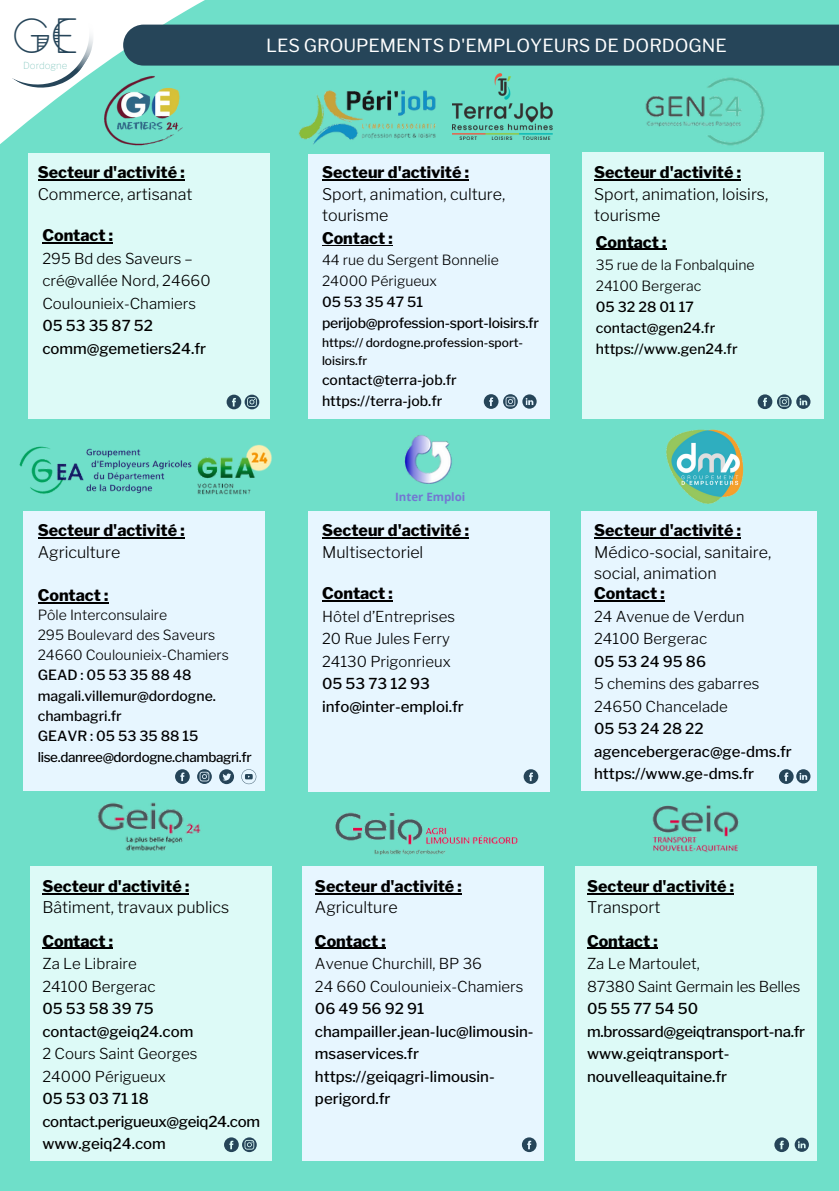
<style>
.page{position:relative;width:839px;height:1191px;background:#fff}
.page>*{position:absolute;margin:0;border:0;box-sizing:border-box;transform-origin:0 0}
.t1{font:48.2px "Geo Math";color:#264559}
.t2{font:18px "Libre Franklin";color:#fff}
.t3{font:800 16px/21.4px "Libre Franklin";color:#000}
.t4{font:300 16px/21.4px "Libre Franklin";color:#000}
.t5{font:500 15px/22.6px "Libre Franklin";color:#000}
.t6{font:300 15px/22.6px "Libre Franklin";color:#000}
.t7{font:500 14px/21px "Libre Franklin";color:#000}
.t8{font:300 14px/21px "Libre Franklin";color:#000}
.t9{font:500 14px "Libre Franklin";letter-spacing:-.02em;color:#000}
.t10{font:500 13.4px "Libre Franklin";letter-spacing:-.025em;color:#000}
.t11{font:500 12px/18px "Libre Franklin";color:#000}
.t12{font:700 11.4px "Open Sans";color:#7377d2}
.t13{font:100 9.6px "Libre Franklin";color:#86c8c0}
.s1{font-weight:300}
.s2{font-weight:500}
.s3{font-weight:800}
</style>
<div class="page">
<div style="left:0;top:0;width:838px;height:1191px;background:#6fdfc9"></div>
<img style="left:643px;top:791px;width:111px;height:75px">
<img style="left:95px;top:791px;width:108px;height:75px">
<img style="left:335px;top:807px;width:183px;height:54px">
<img style="left:15px;top:442px;width:183px;height:57px">
<img style="left:197px;top:445px;width:75px;height:49px">
<div style="left:29px;top:153px;width:241px;height:266px;background:#ddfaf7"></div>
<div style="left:123px;top:25px;width:715px;height:41px;background:#264559"></div>
<div style="left:308px;top:512px;width:241px;height:279px;background:#e7f6ff"></div>
<div style="left:580px;top:512px;width:236px;height:279px;background:#e7f6ff"></div>
<hr style="left:594px;top:601px;width:70px;height:1px;background:#000">
<svg style="left:226px;top:395px;width:33px;height:14px"></svg>
<svg style="left:779px;top:769px;width:31px;height:15px"></svg>
<svg style="left:523px;top:769px;width:15px;height:15px"></svg>
<div style="left:24px;top:512px;width:241px;height:279px;background:#e7f6ff"></div>
<svg style="left:175px;top:769px;width:15px;height:15px"></svg>
<div style="left:30px;top:866px;width:241px;height:294px;background:#ddfaf7"></div>
<hr style="left:42px;top:948px;width:71px;height:1px;background:#000">
<div style="left:303px;top:866px;width:240px;height:294px;background:#e7f6ff"></div>
<div style="left:575px;top:866px;width:241px;height:294px;background:#ddfaf7"></div>
<svg style="left:224px;top:1137px;width:33px;height:15px"></svg>
<svg style="left:774px;top:1137px;width:34px;height:15px"></svg>
<svg style="left:522px;top:1137px;width:14px;height:15px"></svg>
<svg style="left:219px;top:769px;width:15px;height:15px"></svg>
<svg style="left:241px;top:769px;width:15px;height:15px"></svg>
<svg style="left:197px;top:769px;width:15px;height:15px"></svg>
<img style="left:663px;top:428px;width:82px;height:78px">
<img style="left:105px;top:72px;width:78px;height:78px">
<img style="left:404px;top:432px;width:49px;height:52px">
<svg style="left:12px;top:0;width:101px;height:107px"></svg>
<img style="left:295px;top:85px;width:146px;height:62px">
<div style="left:308px;top:154px;width:241px;height:265px;background:#e7f6ff"></div>
<hr style="left:322px;top:245px;width:71px;height:1px;background:#000">
<svg style="left:484px;top:394px;width:52px;height:15px"></svg>
<img style="left:452px;top:74px;width:100px;height:66px">
<div style="left:582px;top:152px;width:241px;height:266px;background:#ddfaf7"></div>
<svg style="left:757px;top:394px;width:53px;height:15px"></svg>
<img style="left:642px;top:74px;width:125px;height:74px">
<hr style="left:42px;top:243px;width:71px;height:1px;background:#000">
<hr style="left:322px;top:601px;width:71px;height:1px;background:#000">
<hr style="left:38px;top:602px;width:70px;height:1px;background:#000">
<hr style="left:38px;top:180px;width:147px;height:1px;background:#000">
<hr style="left:322px;top:538px;width:147px;height:1px;background:#000">
<hr style="left:594px;top:538px;width:147px;height:1px;background:#000">
<hr style="left:38px;top:538px;width:147px;height:1px;background:#000">
<hr style="left:42px;top:893px;width:147px;height:1px;background:#000">
<hr style="left:315px;top:893px;width:147px;height:1px;background:#000">
<hr style="left:315px;top:948px;width:70px;height:1px;background:#000">
<hr style="left:587px;top:893px;width:147px;height:1px;background:#000">
<hr style="left:587px;top:948px;width:70px;height:1px;background:#000">
<hr style="left:322px;top:180px;width:147px;height:1px;background:#000">
<hr style="left:595px;top:249px;width:71px;height:1px;background:#000">
<hr style="left:594px;top:180px;width:147px;height:1px;background:#000">
<p class="t1" style="left:12px;top:13px;width:67px">GE</p>
<p class="t13" style="left:23px;top:60px;width:46px">Dordogne</p>
<h4 class="t2" style="left:266px;top:34px;width:462px">LES GROUPEMENTS D'EMPLOYEURS DE DORDOGNE</h4>
<p class="t3" style="left:38px;top:162px;width:156px">Secteur d'activité :<br><span class="s1">Commerce, artisanat</span></p>
<p class="t3" style="left:42px;top:225px;width:72px">Contact :</p>
<h6 class="t6" style="left:42px;top:247px;width:170px">295 Bd des Saveurs – cré@vallée Nord, 24660<br>Coulounieix-Chamiers<br><span class="s2">05 53 35 87 52</span></h6>
<p class="t5" style="left:42px;top:337px;width:165px">comm@gemetiers24.fr</p>
<p class="t3" style="left:38px;top:520px;width:148px">Secteur d'activité :<br><span class="s1">Agriculture</span></p>
<p class="t3" style="left:38px;top:585px;width:72px">Contact :</p>
<p class="t8" style="left:38px;top:605px;width:193px;line-height:20.2px">Pôle Interconsulaire<br>295 Boulevard des Saveurs<br>24660 Coulounieix-Chamiers</p>
<p class="t7" style="left:38px;top:665px;width:155px">GEAD : 05 53 35 88 48</p>
<p class="t7" style="left:38px;top:686px;width:180px;line-height:20px">magali.villemur@dordogne. chambagri.fr<br>GEAVR : 05 53 35 88 15</p>
<p class="t10" style="left:38px;top:749px;width:215px">lise.danree@dordogne.chambagri.fr</p>
<p class="t4" style="left:322px;top:162px;width:185px"><span class="s3">Secteur d'activité :<br></span>Sport, animation, culture, tourisme</p>
<h3 class="t3" style="left:322px;top:227px;width:72px">Contact :</h3>
<h3 class="t8" style="left:322px;top:249px;width:178px">44 rue du Sergent Bonnelie<br>24000 Périgueux</h3>
<p class="t7" style="left:322px;top:291px;width:103px">05 53 35 47 51</p>
<p class="t9" style="left:322px;top:314px;width:218px">perijob@profession-sport-loisirs.fr</p>
<p class="t11" style="left:322px;top:333px;width:203px">https:// dordogne.profession-sport&shy;loisirs.fr</p>
<p class="t7" style="left:322px;top:369px;width:136px">contact@terra-job.fr https://terra-job.fr</p>
<h3 class="t12" style="left:395px;top:489px;width:72px">Inter Emploi</h3>
<p class="t4" style="left:594px;top:162px;width:176px"><span class="s3">Secteur d'activité :<br></span>Sport, animation, loisirs, tourisme</p>
<h3 class="t3" style="left:595px;top:231px;width:72px">Contact :</h3>
<h3 class="t8" style="left:595px;top:254px;width:160px">35 rue de la Fonbalquine<br>24100 Bergerac</h3>
<h3 class="t7" style="left:595px;top:296px;width:100px">05 32 28 01 17</h3>
<p class="t7" style="left:595px;top:317px;width:143px">contact@gen24.fr https://www.gen24.fr</p>
<h4 class="t3" style="left:322px;top:520px;width:148px">Secteur d'activité :<br><span class="s1">Multisectoriel</span></h4>
<p class="t4" style="left:594px;top:520px;width:179px"><span class="s3">Secteur d'activité :<br></span>Médico-social, sanitaire, social, animation</p>
<p class="t3" style="left:322px;top:583px;width:72px">Contact :</p>
<p class="t6" style="left:322px;top:605px;width:135px">Hôtel d’Entreprises<br>20 Rue Jules Ferry<br>24130 Prigonrieux</p>
<p class="t5" style="left:322px;top:673px;width:109px">05 53 73 12 93</p>
<h3 class="t5" style="left:322px;top:695px;width:143px">info@inter-emploi.fr</h3>
<p class="t3" style="left:594px;top:583px;width:72px">Contact :</p>
<p class="t5" style="left:594px;top:605px;width:199px"><span class="s1">24 Avenue de Verdun<br>24100 Bergerac<br></span>05 53 24 95 86<br><span class="s1">5 chemins des gabarres<br>24650 Chancelade<br></span>05 53 24 28 22 agencebergerac@ge-dms.fr https://www.ge-dms.fr</p>
<p class="t4" style="left:42px;top:875px;width:188px"><span class="s3">Secteur d'activité :<br></span>Bâtiment, travaux publics</p>
<h5 class="t3" style="left:315px;top:875px;width:148px">Secteur d'activité :<br><span class="s1">Agriculture</span></h5>
<p class="t3" style="left:315px;top:930px;width:72px">Contact :</p>
<p class="t6" style="left:315px;top:952px;width:210px">Avenue Churchill, BP 36<br>24 660 Coulounieix-Chamiers</p>
<h3 class="t5" style="left:315px;top:997px;width:111px">06 49 56 92 91</h3>
<h4 class="t5" style="left:315px;top:1020px;width:220px">champailler.jean-luc@limousin&shy;msaservices.fr https://geiqagri-limousin&shy;perigord.fr</h4>
<p class="t3" style="left:42px;top:930px;width:72px">Contact :</p>
<p class="t5" style="left:42px;top:952px;width:219px"><span class="s1">Za Le Libraire<br>24100 Bergerac<br></span>05 53 58 39 75 contact@geiq24.com<br><span class="s1">2 Cours Saint Georges<br>24000 Périgueux<br></span>05 53 03 71 18 contact.perigueux@geiq24.com www.geiq24.com</p>
<p class="t3" style="left:587px;top:875px;width:148px">Secteur d'activité :<br><span class="s1">Transport</span></p>
<h4 class="t3" style="left:587px;top:930px;width:72px">Contact :</h4>
<h4 class="t6" style="left:587px;top:952px;width:114px">Za Le Martoulet,</h4>
<p class="t6" style="left:587px;top:975px;width:215px">87380 Saint Germain les Belles</p>
<p class="t5" style="left:587px;top:997px;width:219px">05 55 77 54 50 m.brossard@geiqtransport-na.fr www.geiqtransport&shy;nouvelleaquitaine.fr</p>
</div>
